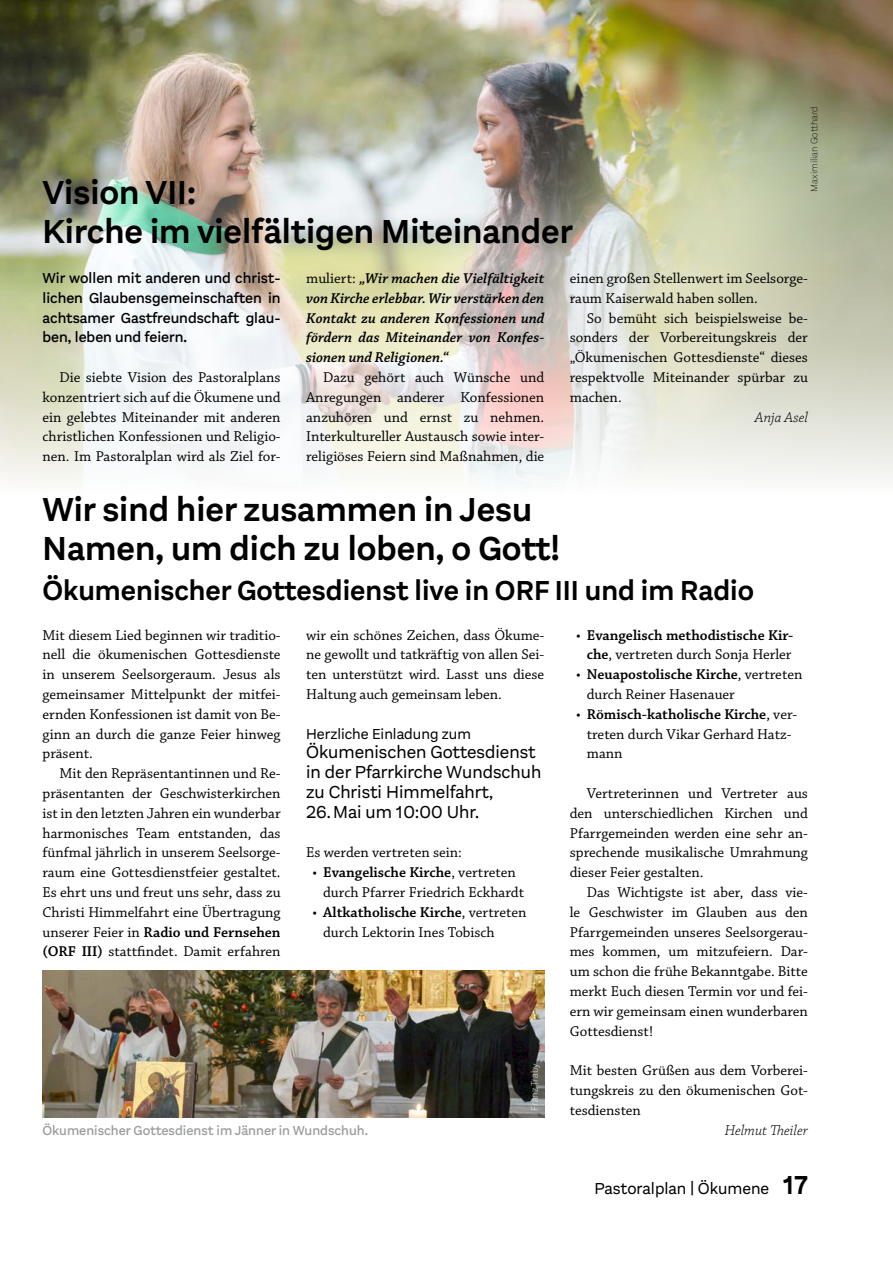
<style>
.page{position:relative;width:893px;height:1263px;background:#fff}
.page>*{position:absolute;margin:0;border:0;box-sizing:border-box;transform-origin:0 0}
.t1{font:600 34.5px/39.6px "Aestetico";color:#000}
.t2{font:600 28.5px "Aestetico";color:#000}
.t3{font:18px/19.8px "Aestetico";color:#000}
.t4{font:16.5px "Aestetico";color:#000}
.t5{font:15px/19.8px "Chaparral Pro";color:#000;text-align:justify}
.t6{font:italic 600 15px/19.8px "Chaparral Pro";color:#000;text-align:justify}
.t7{font:500 15px/19.8px "Aestetico";color:#000;text-align:justify}
.t8{font:600 15px/19.8px "Chaparral Pro";color:#000;text-align:center}
.t9{font:italic 300 15px "Chaparral Pro";color:#000}
.t10{font:15px "Aestetico";color:#000}
.t11{font:500 13.5px "Aestetico";color:#9c9d9d}
.t12{font:200 9.75px "Aestetico";color:#000}
.t13{font:200 9.75px "Aestetico";letter-spacing:-.005em;color:#fff}
.s1{font-weight:400;font-style:normal}
.s2{font-weight:600}
.s3{font-weight:400}
.s4{font-weight:600;font-size:27px}
</style>
<div class="page">
<img style="left:0;top:0;width:893px;height:484px">
<img style="left:43px;top:970px;width:501px;height:147px">
<p class="t12" style="left:809px;top:192px;width:87px;rotate:-90deg">Maximilian Gotthard</p>
<h1 class="t1" style="left:43px;top:173px;width:532px">Vision VII:<br>Kirche im vielfältigen Miteinander</h1>
<p class="t7" style="left:43px;top:268px;width:240px">Wir wollen mit anderen und christ&shy;lichen Glaubensgemeinschaften in achtsamer Gastfreundschaft glau&shy;ben, leben und feiern.</p>
<p class="t5" style="left:43px;top:368px;width:240px;text-indent:17px">Die siebte Vision des Pastoralplans konzentriert sich auf die Ökumene und ein gelebtes Miteinander mit anderen christlichen Konfessionen und Religio&shy;nen. Im Pastoralplan wird als Ziel for-</p>
<p class="t6" style="left:306px;top:269px;width:240px"><span class="s1">muliert:</span> „Wir machen die Vielfältigkeit von Kirche erlebbar. Wir verstärken den Kontakt zu anderen Konfessionen und fördern das Miteinander von Konfes&shy;sionen und Religionen.“</p>
<p class="t5" style="left:306px;top:368px;width:240px;text-indent:17px">Dazu gehört auch Wünsche und Anregungen anderer Konfessionen anzuhören und ernst zu nehmen.<br>Interkultureller Austausch sowie inter&shy;religiöses Feiern sind Maßnahmen, die</p>
<p class="t5" style="left:570px;top:269px;width:240px">einen großen Stellenwert im Seelsorge&shy;raum Kaiserwald haben sollen.</p>
<p class="t5" style="left:570px;top:309px;width:240px;text-indent:17px">So bemüht sich beispielsweise be&shy;sonders der Vorbereitungskreis der „Ökumenischen Gottesdienste“ dieses respektvolle Miteinander spürbar zu machen.</p>
<p class="t9" style="left:755px;top:409px;width:55px">Anja Asel</p>
<h1 class="t1" style="left:43px;top:490px;width:519px">Wir sind hier zusammen in Jesu<br>Namen, um dich zu loben, o Gott!</h1>
<h2 class="t2" style="left:43px;top:574px;width:713px">Ökumenischer Gottesdienst live in ORF III und im Radio</h2>
<p class="t5" style="left:43px;top:625px;width:240px">Mit diesem Lied beginnen wir traditio&shy;nell die ökumenischen Gottesdienste in unserem Seelsorgeraum. Jesus als gemeinsamer Mittelpunkt der mitfei&shy;ernden Konfessionen ist damit von Be&shy;ginn an durch die ganze Feier hinweg präsent.</p>
<p class="t5" style="left:43px;top:764px;width:240px;text-indent:17px">Mit den Repräsentantinnen und Re&shy;präsentanten der Geschwisterkirchen ist in den letzten Jahren ein wunderbar harmonisches Team entstanden, das fünfmal jährlich in unserem Seelsorge&shy;raum eine Gottesdienstfeier gestaltet.<br>Es ehrt uns und freut uns sehr, dass zu Christi Himmelfahrt eine Übertragung unserer Feier in <span class="s2">Radio und Fernsehen (ORF III)</span> stattfindet. Damit erfahren</p>
<p class="t5" style="left:306px;top:625px;width:240px">wir ein schönes Zeichen, dass Ökume&shy;ne gewollt und tatkräftig von allen Sei&shy;ten unterstützt wird. Lasst uns diese Haltung auch gemeinsam leben.</p>
<p class="t10" style="left:306px;top:725px;width:166px">Herzliche Einladung zum</p>
<p class="t3" style="left:306px;top:742px;width:237px">Ökumenischen Gottesdienst in der Pfarrkirche Wundschuh zu Christi Himmelfahrt,<br>26.Mai um 10:00 Uhr.</p>
<p class="t5" style="left:306px;top:843px;width:157px">Es werden vertreten sein:</p>
<p class="t5" style="left:323px;top:863px;width:202px;text-indent:-11px">• <span class="s2">Evangelische Kirche</span>, vertreten durch Pfarrer Friedrich Eckhardt</p>
<p class="t5" style="left:323px;top:903px;width:205px;text-indent:-11px">• <span class="s2">Altkatholische Kirche</span>, vertreten durch Lektorin Ines Tobisch</p>
<p class="t8" style="left:576px;top:625px;width:219px"><span class="s3">•</span> Evangelisch methodistische Kir&shy;che<span class="s3">, vertreten durch Sonja Herler</span></p>
<p class="t5" style="left:587px;top:665px;width:217px;text-indent:-11px">• <span class="s2">Neuapostolische Kirche</span>, vertreten durch Reiner Hasenauer</p>
<p class="t5" style="left:587px;top:705px;width:212px;text-align:left;text-indent:-11px">• <span class="s2">Römisch-katholische Kirche</span>, ver&shy;treten durch Vikar Gerhard Hatz&shy;mann</p>
<p class="t5" style="left:570px;top:784px;width:240px;text-indent:17px">Vertreterinnen und Vertreter aus den unterschiedlichen Kirchen und Pfarrgemeinden werden eine sehr an&shy;sprechende musikalische Umrahmung dieser Feier gestalten.</p>
<p class="t5" style="left:570px;top:883px;width:240px;text-indent:17px">Das Wichtigste ist aber, dass vie&shy;le Geschwister im Glauben aus den Pfarrgemeinden unseres Seelsorgerau&shy;mes kommen, um mitzufeiern. Dar&shy;um schon die frühe Bekanntgabe. Bitte merkt Euch diesen Termin vor und fei&shy;ern wir gemeinsam einen wunderbaren Gottesdienst!</p>
<p class="t5" style="left:570px;top:1061px;width:240px">Mit besten Grüßen aus dem Vorberei&shy;tungskreis zu den ökumenischen Got&shy;tesdiensten</p>
<p class="t13" style="left:529px;top:1111px;width:49px;rotate:-90deg">Franz Traby</p>
<p class="t11" style="left:43px;top:1122px;width:327px">Ökumenischer Gottesdienst im Jänner in Wundschuh.</p>
<p class="t9" style="left:725px;top:1122px;width:85px">Helmut Theiler</p>
<p class="t4" style="left:594px;top:1179px;width:215px">Pastoralplan | Ökumene <span class="s4">17</span></p>
</div>
